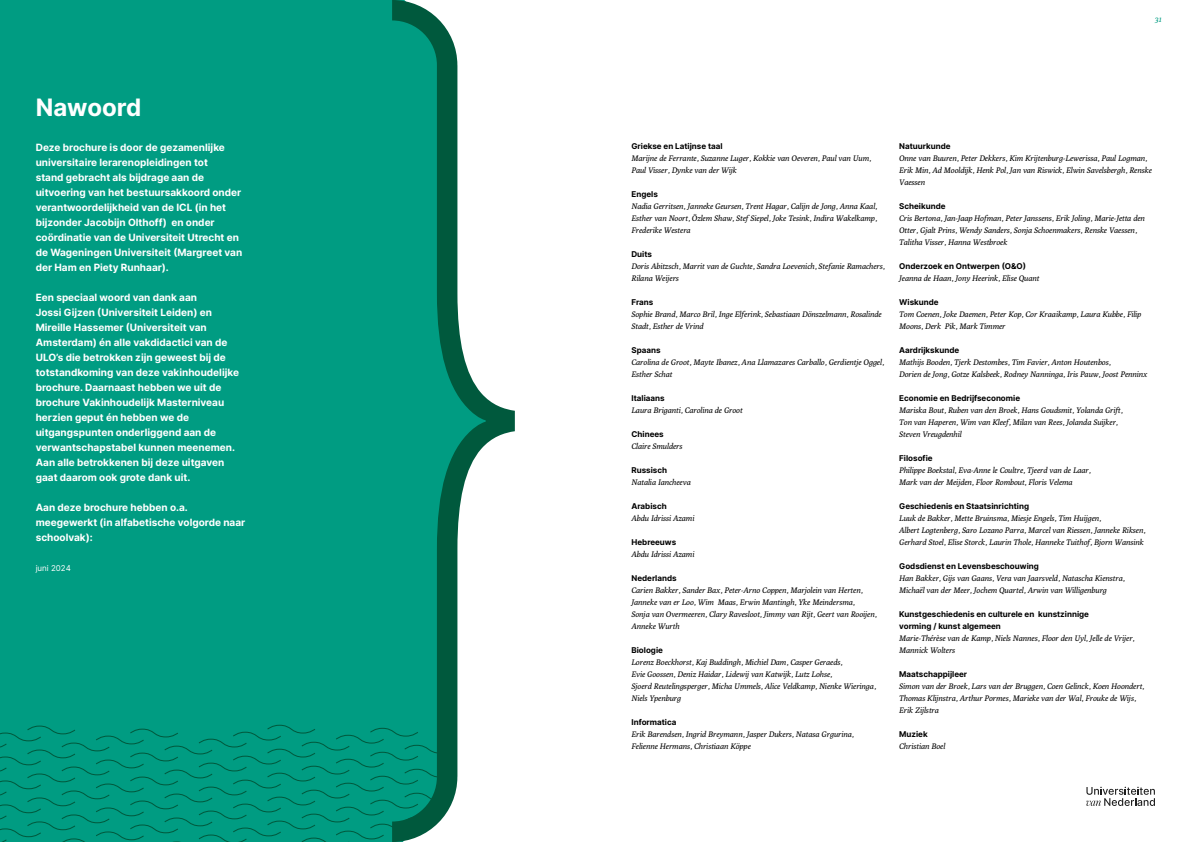
<style>
.page{position:relative;width:1191px;height:842px;background:#fff}
.page>*{position:absolute;margin:0;border:0;box-sizing:border-box;transform-origin:0 0}
.t1{font:700 24px "Inter";color:#fff}
.t2{font:700 10px/15px "Inter";color:#fff}
.t3{font:italic 8px/12px "Poly";color:#000}
.t4{font:700 8px "Inter";color:#000}
.t5{font:8px "Inter";color:#fff}
.t6{font:italic 8px "Poly";color:#009c82}
.s1{font-family:"Inter";font-weight:700;font-style:normal}
</style>
<div class="page">
<div style="left:0;top:0;width:392px;height:725px;background:#009c82"></div>
<svg style="left:0;top:725px;width:392px;height:117px;background:#00977d"></svg>
<svg style="left:392px;top:0;width:123px;height:842px"></svg>
<svg style="left:1086px;top:787px;width:69px;height:19px"></svg>
<p class="t1" style="left:36px;top:89px;width:107px">Nawoord</p>
<p class="t2" style="left:36px;top:139px;width:208px">Deze brochure is door de gezamenlijke universitaire lerarenopleidingen tot<br>stand gebracht als bijdrage aan de uitvoering van het bestuursakkoord onder verantwoordelijkheid van de ICL (in het bijzonder Jacobijn Olthoff) en onder coördinatie van de Universiteit Utrecht en de Wageningen Universiteit (Margreet van der Ham en Piety Runhaar).</p>
<p class="t2" style="left:36px;top:289px;width:205px">Een speciaal woord van dank aan<br>Jossi Gijzen (Universiteit Leiden) en Mireille Hassemer (Universiteit van Amsterdam) én alle vakdidactici van de ULO’s die betrokken zijn geweest bij de totstandkoming van deze vakinhoudelijke brochure. Daarnaast hebben we uit de brochure Vakinhoudelijk Masterniveau herzien geput én hebben we de uitgangspunten onderliggend aan de verwantschapstabel kunnen meenemen.<br>Aan alle betrokkenen bij deze uitgaven gaat daarom ook grote dank uit.</p>
<p class="t2" style="left:36px;top:499px;width:211px">Aan deze brochure hebben o.a. meegewerkt (in alfabetische volgorde naar schoolvak):</p>
<p class="t5" style="left:36px;top:562px;width:37px">juni 2024</p>
<p class="t6" style="left:1155px;top:15px;width:8px">31</p>
<p class="t3" style="left:631px;top:140px;width:241px"><span class="s1">Griekse en Latijnse taal<br></span>Marijne de Ferrante, Suzanne Luger, Kokkie van Oeveren, Paul van Uum,<br>Paul Visser, Dynke van der Wijk</p>
<p class="t3" style="left:631px;top:188px;width:247px"><span class="s1">Engels<br></span>Nadia Gerritsen, Janneke Geursen, Trent Hagar, Calijn de Jong, Anna Kaal, Esther van Noort, Özlem Shaw, Stef Siepel, Joke Tesink, Indira Wakelkamp, Frederike Westera</p>
<p class="t3" style="left:631px;top:248px;width:255px"><span class="s1">Duits<br></span>Doris Abitzsch, Marrit van de Guchte, Sandra Loevenich, Stefanie Ramachers,<br>Rilana Weijers</p>
<p class="t4" style="left:631px;top:296px;width:23px">Frans</p>
<p class="t3" style="left:631px;top:308px;width:252px">Sophie Brand, Marco Bril, Inge Elferink, Sebastiaan Dönszelmann, Rosalinde<br>Stadt, Esther de Vrind</p>
<p class="t3" style="left:631px;top:344px;width:254px"><span class="s1">Spaans<br></span>Carolina de Groot, Mayte Ibanez, Ana Llamazares Carballo, Gerdientje Oggel,<br>Esther Schat</p>
<p class="t3" style="left:631px;top:392px;width:113px"><span class="s1">Italiaans<br></span>Laura Briganti, Carolina de Groot</p>
<p class="t3" style="left:631px;top:428px;width:53px"><span class="s1">Chinees<br></span>Claire Smulders</p>
<p class="t3" style="left:631px;top:464px;width:61px"><span class="s1">Russisch<br></span>Natalia Iancheeva</p>
<p class="t3" style="left:631px;top:500px;width:64px"><span class="s1">Arabisch<br></span>Abdu Idrissi Azami</p>
<p class="t3" style="left:631px;top:536px;width:64px"><span class="s1">Hebreeuws<br></span>Abdu Idrissi Azami</p>
<p class="t3" style="left:631px;top:572px;width:247px"><span class="s1">Nederlands<br></span>Carien Bakker, Sander Bax, Peter-Arno Coppen, Marjolein van Herten, Janneke van er Loo, Wim Maas, Erwin Mantingh, Yke Meindersma,<br>Sonja van Overmeeren, Clary Ravesloot, Jimmy van Rijt, Geert van Rooijen, Anneke Wurth</p>
<p class="t4" style="left:631px;top:644px;width:33px">Biologie</p>
<p class="t3" style="left:631px;top:656px;width:246px">Lorenz Boeckhorst, Kaj Buddingh, Michiel Dam, Casper Geraeds,<br>Evie Goossen, Deniz Haidar, Lidewij van Katwijk, Lutz Lohse,<br>Sjoerd Reutelingsperger, Micha Ummels, Alice Veldkamp, Nienke Wieringa, Niels Ypenburg</p>
<p class="t4" style="left:631px;top:716px;width:46px">Informatica</p>
<p class="t3" style="left:631px;top:728px;width:224px">Erik Barendsen, Ingrid Breymann, Jasper Dukers, Natasa Grgurina,<br>Felienne Hermans, Christiaan Köppe</p>
<p class="t3" style="left:899px;top:140px;width:254px"><span class="s1">Natuurkunde<br></span>Onne van Buuren, Peter Dekkers, Kim Krijtenburg-Lewerissa, Paul Logman, Erik Min, Ad Mooldijk, Henk Pol, Jan van Riswick, Elwin Savelsbergh, Renske Vaessen</p>
<p class="t3" style="left:899px;top:200px;width:247px"><span class="s1">Scheikunde<br></span>Cris Bertona, Jan-Jaap Hofman, Peter Janssens, Erik Joling, Marie-Jetta den Otter, Gjalt Prins, Wendy Sanders, Sonja Schoenmakers, Renske Vaessen, Talitha Visser, Hanna Westbroek</p>
<p class="t3" style="left:899px;top:260px;width:142px"><span class="s1">Onderzoek en Ontwerpen (O&amp;O)<br></span>Jeanna de Haan, Jony Heerink, Elise Quant</p>
<p class="t3" style="left:899px;top:296px;width:244px"><span class="s1">Wiskunde<br></span>Tom Coenen, Joke Daemen, Peter Kop, Cor Kraaikamp, Laura Kubbe, Filip<br>Moons, Derk Pik, Mark Timmer</p>
<p class="t3" style="left:899px;top:344px;width:250px"><span class="s1">Aardrijkskunde<br></span>Mathijs Booden, Tjerk Destombes, Tim Favier, Anton Houtenbos,<br>Dorien de Jong, Gotze Kalsbeek, Rodney Nanninga, Iris Pauw, Joost Penninx</p>
<p class="t3" style="left:899px;top:392px;width:225px"><span class="s1">Economie en Bedrijfseconomie<br></span>Mariska Bout, Ruben van den Broek, Hans Goudsmit, Yolanda Grift, Ton van Haperen, Wim van Kleef, Milan van Rees, Jolanda Suijker, Steven Vreugdenhil</p>
<p class="t3" style="left:899px;top:452px;width:193px"><span class="s1">Filosofie<br></span>Philippe Boekstal, Eva-Anne le Coultre, Tjeerd van de Laar,<br>Mark van der Meijden, Floor Rombout, Floris Velema</p>
<p class="t3" style="left:899px;top:500px;width:248px"><span class="s1">Geschiedenis en Staatsinrichting<br></span>Luuk de Bakker, Mette Bruinsma, Miesje Engels, Tim Huijgen,<br>Albert Logtenberg, Saro Lozano Parra, Marcel van Riessen, Janneke Riksen, Gerhard Stoel, Elise Storck, Laurin Thole, Hanneke Tuithof, Bjorn Wansink</p>
<p class="t4" style="left:899px;top:560px;width:141px">Godsdienst en Levensbeschouwing</p>
<p class="t3" style="left:899px;top:572px;width:227px">Han Bakker, Gijs van Gaans, Vera van Jaarsveld, Natascha Kienstra,<br>Michaël van der Meer, Jochem Quartel, Arwin van Willigenburg</p>
<p class="t3" style="left:899px;top:608px;width:237px"><span class="s1">Kunstgeschiedenis en culturele en kunstzinnige<br>vorming / kunst algemeen<br></span>Marie-Thérèse van de Kamp, Niels Nannes, Floor den Uyl, Jelle de Vrijer, Mannick Wolters</p>
<p class="t3" style="left:899px;top:668px;width:246px"><span class="s1">Maatschappijleer<br></span>Simon van der Broek, Lars van der Bruggen, Coen Gelinck, Koen Hoondert, Thomas Klijnstra, Arthur Pormes, Marieke van der Wal, Frouke de Wijs, Erik Zijlstra</p>
<p class="t3" style="left:899px;top:728px;width:47px"><span class="s1">Muziek<br></span>Christian Boel</p>
</div>
